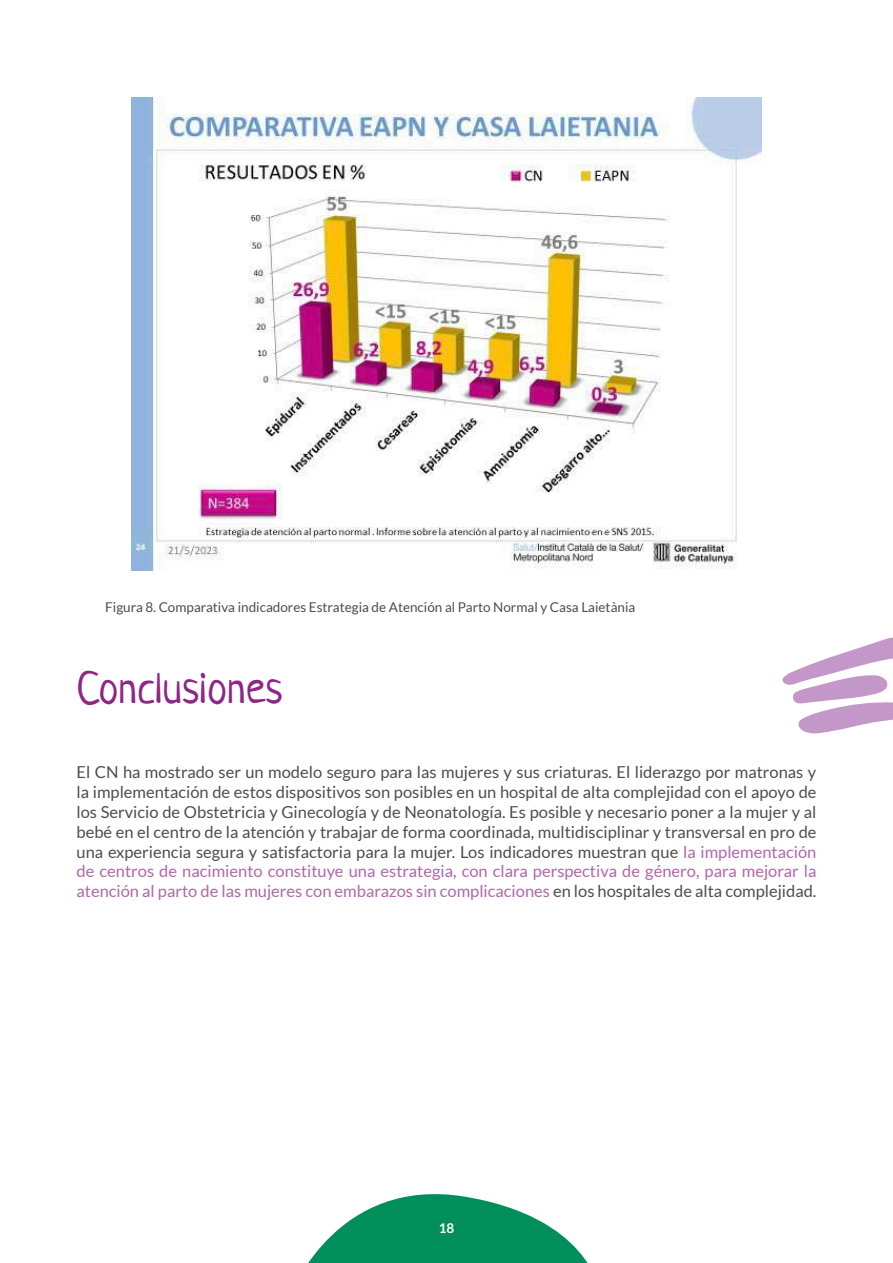
<style>
.page{position:relative;width:893px;height:1263px;background:#fff}
.page>*{position:absolute;margin:0;border:0;box-sizing:border-box;transform-origin:0 0}
.t1{font:45px "Neucha";color:#8d2685}
.t2{font:16.5px/19.8px "Lato";color:#4d4d4d;text-align:justify}
.t3{font:13.5px "Lato";color:#4d4d4d}
.t4{font:700 13.5px "Lato";color:#fff}
.s1{color:#af67a9}
</style>
<div class="page">
<svg style="left:308px;top:1194px;width:280px;height:69px"></svg>
<img style="left:131px;top:98px;width:631px;height:473px">
<svg style="left:782px;top:637px;width:111px;height:96px"></svg>
<p class="t3" style="left:105px;top:600px;width:531px">Figura 8. Comparativa indicadores Estrategia de Atención al Parto Normal y Casa Laietània</p>
<h1 class="t1" style="left:77px;top:660px;width:208px">Conclusiones</h1>
<p class="t2" style="left:77px;top:762px;width:741px">El CN ha mostrado ser un modelo seguro para las mujeres y sus criaturas. El liderazgo por matronas y la implementación de estos dispositivos son posibles en un hospital de alta complejidad con el apoyo de los Servicio de Obstetricia y Ginecología y de Neonatología. Es posible y necesario poner a la mujer y al bebé en el centro de la atención y trabajar de forma coordinada, multidisciplinar y transversal en pro de una experiencia segura y satisfactoria para la mujer. Los indicadores muestran que <span class="s1">la implementación de centros de nacimiento constituye una estrategia, con clara perspectiva de género, para mejorar la atención al parto de las mujeres con embarazos sin complicaciones</span> en los hospitales de alta complejidad.</p>
<p class="t4" style="left:439px;top:1221px;width:17px">18</p>
</div>
